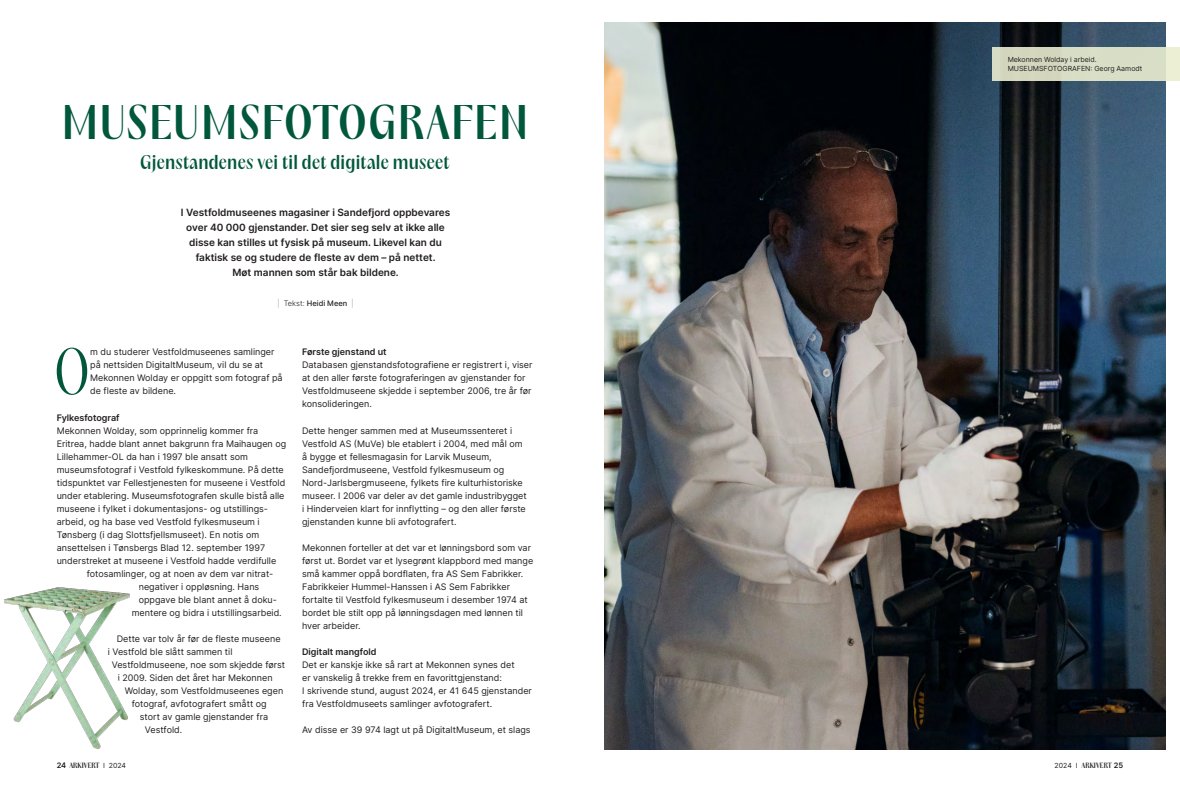
<style>
.page{position:relative;width:1180px;height:789px;background:#fff}
.page>*{position:absolute;margin:0;border:0;box-sizing:border-box;transform-origin:0 0}
.t1{font:300 59.5px "PP Acma";color:#01573c}
.Heading{font:600 44px "PP Acma";letter-spacing:.03em;color:#01573c}
.Heading-2{font:600 17.8px "PP Acma";letter-spacing:.01em;color:#01573c}
.t2{font:600 10px/15px "Inter";color:#231f20;text-align:center}
.t3{font:9px/13px "Inter";color:#231f20}
.Subheading{font:600 9px "Inter";color:#231f20}
.t4{font:500 7.5px "Inter";color:#231f20}
.Bildetekst{font:7px "Inter";color:#231f20}
.t5{font:600 7px "PP Acma";letter-spacing:.005em;color:#231f20}
.s1{font-weight:100}
.s2{font-weight:300}
.s3{font-family:"Inter";font-size:7.5px}
.s4{font-family:"Inter";font-weight:400}
</style>
<div class="page">
<img style="left:604px;top:22px;width:561px;height:726px">
<svg style="left:991px;top:47px;width:188px;height:34px;background:#d7dcc3"></svg>
<img style="left:4px;top:587px;width:126px;height:162px">
<p class="Heading" style="left:62px;top:94px;width:468px">MUSEUMSFOTOGRAFEN</p>
<p class="Heading-2" style="left:140px;top:151px;width:311px">Gjenstandenes vei til det digitale museet</p>
<p class="t2" style="left:181px;top:204px;width:271px">I Vestfoldmuseenes magasiner i Sandefjord oppbevares over 40 000 gjenstander. Det sier seg selv at ikke alle disse kan stilles ut fysisk på museum. Likevel kan du faktisk se og studere de fleste av dem – på nettet.<br>Møt mannen som står bak bildene.</p>
<p class="t4" style="left:277px;top:298px;width:78px"><span class="s1">|</span> <span class="s2">Tekst:</span> Heidi Meen <span class="s1">|</span></p>
<p class="t1" style="left:54px;top:335px;width:38px">O</p>
<p class="t3" style="left:90px;top:345px;width:194px">m du studerer Vestfoldmuseenes samlinger på nettsiden DigitaltMuseum, vil du se at Mekonnen Wolday er oppgitt som fotograf på de fleste av bildene.</p>
<p class="Subheading" style="left:57px;top:410px;width:64px">Fylkesfotograf</p>
<p class="t3" style="left:57px;top:423px;width:203px">Mekonnen Wolday, som opprinnelig kommer fra</p>
<p class="t3" style="left:57px;top:436px;width:231px">Eritrea, hadde blant annet bakgrunn fra Maihaugen og</p>
<p class="t3" style="left:57px;top:449px;width:193px">Lillehammer-OL da han i 1997 ble ansatt som</p>
<p class="t3" style="left:57px;top:462px;width:228px">museumsfotograf i Vestfold fylkeskommune. På dette</p>
<p class="t3" style="left:57px;top:475px;width:230px">tidspunktet var Fellestjenesten for museene i Vestfold</p>
<p class="t3" style="left:57px;top:488px;width:229px">under etablering. Museumsfotografen skulle bistå alle</p>
<p class="t3" style="left:57px;top:501px;width:211px">museene i fylket i dokumentasjons- og utstillings-</p>
<p class="t3" style="left:57px;top:514px;width:204px">arbeid, og ha base ved Vestfold fylkesmuseum i</p>
<p class="t3" style="left:57px;top:527px;width:204px">Tønsberg (i dag Slottsfjellsmuseet). En notis om</p>
<p class="t3" style="left:57px;top:540px;width:210px">ansettelsen i Tønsbergs Blad 12. september 1997</p>
<p class="t3" style="left:57px;top:553px;width:221px">understreket at museene i Vestfold hadde verdifulle</p>
<p class="t3" style="left:87px;top:566px;width:187px">fotosamlinger, og at noen av dem var nitrat-</p>
<p class="t3" style="left:139px;top:579px;width:122px">negativer i oppløsning. Hans</p>
<p class="t3" style="left:139px;top:592px;width:138px">oppgave ble blant annet å doku-</p>
<p class="t3" style="left:132px;top:605px;width:151px">mentere og bidra i utstillingsarbeid.</p>
<p class="t3" style="left:117px;top:631px;width:165px">Dette var tolv år før de fleste museene</p>
<p class="t3" style="left:108px;top:644px;width:126px">i Vestfold ble slått sammen til</p>
<p class="t3" style="left:112px;top:657px;width:175px">Vestfoldmuseene, noe som skjedde først</p>
<p class="t3" style="left:118px;top:670px;width:156px">i 2009. Siden det året har Mekonnen</p>
<p class="t3" style="left:125px;top:683px;width:160px">Wolday, som Vestfoldmuseenes egen</p>
<p class="t3" style="left:132px;top:696px;width:136px">fotograf, avfotografert smått og</p>
<p class="t3" style="left:140px;top:709px;width:130px">stort av gamle gjenstander fra</p>
<p class="t3" style="left:145px;top:722px;width:39px">Vestfold.</p>
<p class="Subheading" style="left:302px;top:345px;width:86px">Første gjenstand ut</p>
<p class="t3" style="left:302px;top:358px;width:232px">Databasen gjenstandsfotografiene er registrert i, viser at den aller første fotograferingen av gjenstander for Vestfoldmuseene skjedde i september 2006, tre år før konsolideringen.</p>
<p class="t3" style="left:302px;top:423px;width:226px">Dette henger sammen med at Museumssenteret i Vestfold AS (MuVe) ble etablert i 2004, med mål om å bygge et fellesmagasin for Larvik Museum, Sandefjordmuseene, Vestfold fylkesmuseum og Nord-Jarlsbergmuseene, fylkets fire kulturhistoriske museer. I 2006 var deler av det gamle industribygget i Hinderveien klart for innflytting – og den aller første gjenstanden kunne bli avfotografert.</p>
<p class="t3" style="left:302px;top:540px;width:233px">Mekonnen forteller at det var et lønningsbord som var først ut. Bordet var et lysegrønt klappbord med mange små kammer oppå bordflaten, fra AS Sem Fabrikker.<br>Fabrikkeier Hummel-Hanssen i AS Sem Fabrikker fortalte til Vestfold fylkesmuseum i desember 1974 at bordet ble stilt opp på lønningsdagen med lønnen til hver arbeider.</p>
<p class="Subheading" style="left:302px;top:644px;width:76px">Digitalt mangfold</p>
<p class="t3" style="left:302px;top:657px;width:231px">Det er kanskje ikke så rart at Mekonnen synes det<br>er vanskelig å trekke frem en favorittgjenstand:<br>I skrivende stund, august 2024, er 41 645 gjenstander fra Vestfoldmuseets samlinger avfotografert.</p>
<p class="t3" style="left:302px;top:722px;width:230px">Av disse er 39 974 lagt ut på DigitaltMuseum, et slags</p>
<p class="Bildetekst" style="left:1007px;top:54px;width:91px">Mekonnen Wolday i arbeid.</p>
<p class="Bildetekst" style="left:1007px;top:63px;width:136px">MUSEUMSFOTOGRAFEN: Georg Aamodt</p>
<p class="t5" style="left:57px;top:760px;width:71px"><span class="s3">24</span> ARKIVERT <span class="s4">I 2024</span></p>
<p class="t5" style="left:1054px;top:760px;width:70px"><span class="s4">2024 I</span> ARKIVERT <span class="s3">25</span></p>
</div>
